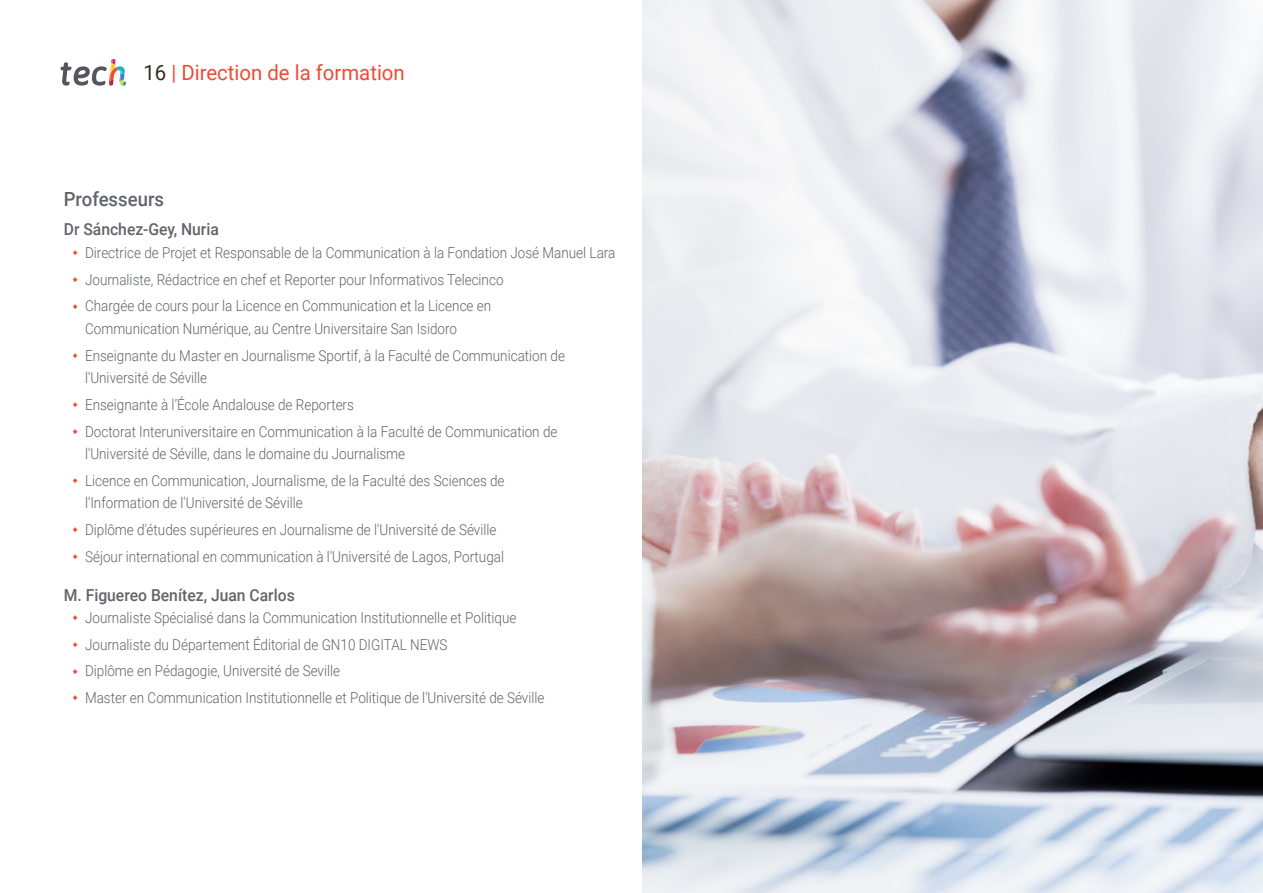
<style>
.page{position:relative;width:1263px;height:893px;background:#fff}
.page>*{position:absolute;margin:0;border:0;box-sizing:border-box;transform-origin:0 0}
.t1{font:21px "Roboto";color:#e94d35}
.t2{font:500 19.5px "Roboto";color:#61646a;scale:.95 1}
.t3{font:500 16.5px "Roboto";color:#61646a;scale:.95 1}
.t4{font:300 15px/26.7px "Roboto";color:#61646a;scale:.9 1}
.s1{color:#312e20}
</style>
<div class="page">
<svg style="left:61px;top:59px;width:65px;height:27px"></svg>
<img style="left:642px;top:0;width:621px;height:893px">
<h1 class="t1" style="left:144px;top:57px;width:263px"><span class="s1">16</span> | Direction de la formation</h1>
<h2 class="t2" style="left:64px;top:185px;width:107px">Professeurs</h2>
<p class="t3" style="left:64px;top:218px;width:165px">Dr Sánchez-Gey, Nuria</p>
<p class="t4" style="left:85px;top:238px;width:591px">Directrice de Projet et Responsable de la Communication à la Fondation José Manuel Lara<br>Journaliste, Rédactrice en chef et Reporter pour Informativos Telecinco<br>Chargée de cours pour la Licence en Communication et la Licence en</p>
<p class="t4" style="left:85px;top:314px;width:535px">Communication Numérique, au Centre Universitaire San Isidoro<br>Enseignante du Master en Journalisme Sportif, à la Faculté de Communication de</p>
<p class="t4" style="left:85px;top:364px;width:526px">l'Université de Séville<br>Enseignante à l’École Andalouse de Reporters<br>Doctorat Interuniversitaire en Communication à la Faculté de Communication de</p>
<p class="t4" style="left:85px;top:440px;width:468px">l'Université de Séville, dans le domaine du Journalisme<br>Licence en Communication, Journalisme, de la Faculté des Sciences de</p>
<p class="t4" style="left:85px;top:489px;width:467px">l'Information de l'Université de Séville<br>Diplôme d'études supérieures en Journalisme de l'Université de Séville<br>Séjour international en communication à l'Université de Lagos, Portugal</p>
<p class="t3" style="left:64px;top:583px;width:245px">M. Figuereo Benítez, Juan Carlos</p>
<p class="t4" style="left:85px;top:604px;width:512px">Journaliste Spécialisé dans la Communication Institutionnelle et Politique Journaliste du Département Éditorial de GN10 DIGITAL NEWS<br>Diplôme en Pédagogie, Université de Seville<br>Master en Communication Institutionnelle et Politique de l'Université de Séville</p>
</div>
